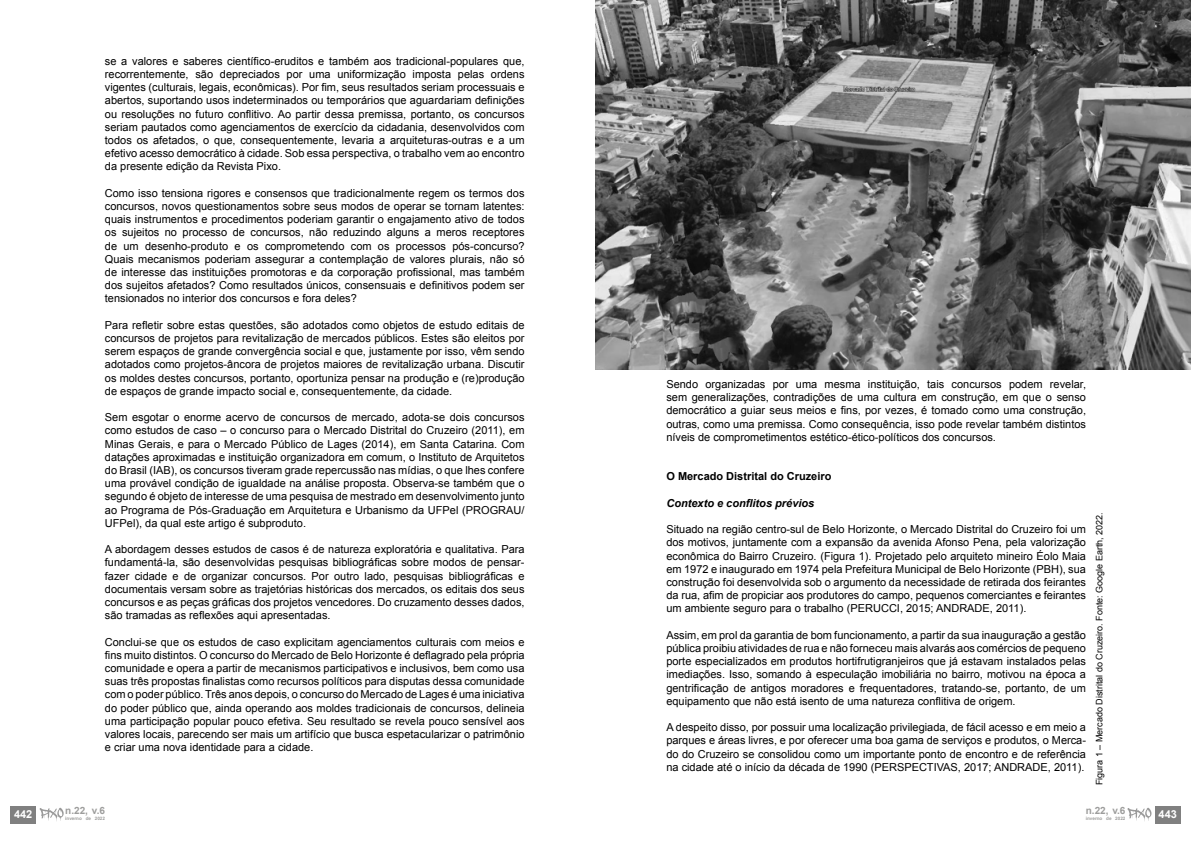
<style>
.page{position:relative;width:1191px;height:842px;background:#fff}
.page>*{position:absolute;margin:0;border:0;box-sizing:border-box;transform-origin:0 0}
.t1{font:11px/13.2px "Arial";color:#000;text-align:justify}
.t2{font:700 11px "Arial";color:#000}
.t3{font:italic 700 11px "Arial";color:#000}
.t4{font:700 11px "Arial";color:#fff}
.t5{font:700 10px "Arial";color:#9d9d9c}
.t6{font:9px "Arial";color:#000}
.t7{font:700 4.6px "Arial";color:#9d9d9c}
</style>
<div class="page">
<img style="left:595px;top:0;width:596px;height:370px">
<div style="left:1155px;top:806px;width:25px;height:17px;background:#808080"></div>
<svg style="left:1127px;top:808px;width:24px;height:13px"></svg>
<div style="left:11px;top:806px;width:25px;height:17px;background:#808080"></div>
<svg style="left:40px;top:808px;width:24px;height:13px"></svg>
<p class="t4" style="left:14px;top:807px;width:20px">442</p>
<p class="t1" style="left:105px;top:54px;width:421px">se a valores e saberes científico-eruditos e também aos tradicional-populares que, recorrentemente, são depreciados por uma uniformização imposta pelas ordens vigentes (culturais, legais, econômicas). Por fim, seus resultados seriam processuais e abertos, suportando usos indeterminados ou temporários que aguardariam definições ou resoluções no futuro conflitivo. Ao partir dessa premissa, portanto, os concursos seriam pautados como agenciamentos de exercício da cidadania, desenvolvidos com todos os afetados, o que, consequentemente, levaria a arquiteturas-outras e a um efetivo acesso democrático à cidade. Sob essa perspectiva, o trabalho vem ao encontro da presente edição da Revista Pixo.</p>
<p class="t1" style="left:105px;top:186px;width:421px">Como isso tensiona rigores e consensos que tradicionalmente regem os termos dos concursos, novos questionamentos sobre seus modos de operar se tornam latentes: quais instrumentos e procedimentos poderiam garantir o engajamento ativo de todos os sujeitos no processo de concursos, não reduzindo alguns a meros receptores de um desenho-produto e os comprometendo com os processos pós-concurso?<br>Quais mecanismos poderiam assegurar a contemplação de valores plurais, não só de interesse das instituições promotoras e da corporação profissional, mas também dos sujeitos afetados? Como resultados únicos, consensuais e definitivos podem ser tensionados no interior dos concursos e fora deles?</p>
<p class="t1" style="left:105px;top:318px;width:421px">Para refletir sobre estas questões, são adotados como objetos de estudo editais de concursos de projetos para revitalização de mercados públicos. Estes são eleitos por serem espaços de grande convergência social e que, justamente por isso, vêm sendo adotados como projetos-âncora de projetos maiores de revitalização urbana. Discutir os moldes destes concursos, portanto, oportuniza pensar na produção e (re)produção de espaços de grande impacto social e, consequentemente, da cidade.</p>
<p class="t1" style="left:105px;top:411px;width:421px">Sem esgotar o enorme acervo de concursos de mercado, adota-se dois concursos como estudos de caso – o concurso para o Mercado Distrital do Cruzeiro (2011), em Minas Gerais, e para o Mercado Público de Lages (2014), em Santa Catarina. Com datações aproximadas e instituição organizadora em comum, o Instituto de Arquitetos do Brasil (IAB), os concursos tiveram grade repercussão nas mídias, o que lhes confere uma provável condição de igualdade na análise proposta. Observa-se também que o segundo é objeto de interesse de uma pesquisa de mestrado em desenvolvimento junto ao Programa de Pós-Graduação em Arquitetura e Urbanismo da UFPel (PROGRAU/ UFPel), da qual este artigo é subproduto.</p>
<p class="t1" style="left:105px;top:543px;width:421px">A abordagem desses estudos de casos é de natureza exploratória e qualitativa. Para fundamentá-la, são desenvolvidas pesquisas bibliográficas sobre modos de pensar&shy;fazer cidade e de organizar concursos. Por outro lado, pesquisas bibliográficas e documentais versam sobre as trajetórias históricas dos mercados, os editais dos seus concursos e as peças gráficas dos projetos vencedores. Do cruzamento desses dados, são tramadas as reflexões aqui apresentadas.</p>
<p class="t1" style="left:105px;top:635px;width:421px">Conclui-se que os estudos de caso explicitam agenciamentos culturais com meios e fins muito distintos. O concurso do Mercado de Belo Horizonte é deflagrado pela própria comunidade e opera a partir de mecanismos participativos e inclusivos, bem como usa suas três propostas finalistas como recursos políticos para disputas dessa comunidade com o poder público. Três anos depois, o concurso do Mercado de Lages é uma iniciativa do poder público que, ainda operando aos moldes tradicionais de concursos, delineia uma participação popular pouco efetiva. Seu resultado se revela pouco sensível aos valores locais, parecendo ser mais um artifício que busca espetacularizar o patrimônio e criar uma nova identidade para a cidade.</p>
<p class="t5" style="left:65px;top:804px;width:41px">n.22, v.6</p>
<p class="t7" style="left:65px;top:815px;width:41px">inverno de 2022</p>
<p class="t1" style="left:666px;top:378px;width:421px">Sendo organizadas por uma mesma instituição, tais concursos podem revelar, sem generalizações, contradições de uma cultura em construção, em que o senso democrático a guiar seus meios e fins, por vezes, é tomado como uma construção, outras, como uma premissa. Como consequência, isso pode revelar também distintos níveis de comprometimentos estético-ético-políticos dos concursos.</p>
<p class="t2" style="left:666px;top:469px;width:167px">O Mercado Distrital do Cruzeiro</p>
<p class="t3" style="left:666px;top:495px;width:149px">Contexto e conflitos prévios</p>
<p class="t1" style="left:666px;top:523px;width:421px">Situado na região centro-sul de Belo Horizonte, o Mercado Distrital do Cruzeiro foi um dos motivos, juntamente com a expansão da avenida Afonso Pena, pela valorização econômica do Bairro Cruzeiro. (Figura 1). Projetado pelo arquiteto mineiro Éolo Maia em 1972 e inaugurado em 1974 pela Prefeitura Municipal de Belo Horizonte (PBH), sua construção foi desenvolvida sob o argumento da necessidade de retirada dos feirantes da rua, afim de propiciar aos produtores do campo, pequenos comerciantes e feirantes um ambiente seguro para o trabalho (PERUCCI, 2015; ANDRADE, 2011).</p>
<p class="t1" style="left:666px;top:628px;width:421px">Assim, em prol da garantia de bom funcionamento, a partir da sua inauguração a gestão pública proibiu atividades de rua e não forneceu mais alvarás aos comércios de pequeno porte especializados em produtos hortifrutigranjeiros que já estavam instalados pelas imediações. Isso, somando à especulação imobiliária no bairro, motivou na época a gentrificação de antigos moradores e frequentadores, tratando-se, portanto, de um equipamento que não está isento de uma natureza conflitiva de origem.</p>
<p class="t1" style="left:666px;top:721px;width:421px">A despeito disso, por possuir uma localização privilegiada, de fácil acesso e em meio a parques e áreas livres, e por oferecer uma boa gama de serviços e produtos, o Merca&shy;do do Cruzeiro se consolidou como um importante ponto de encontro e de referência na cidade até o início da década de 1990 (PERSPECTIVAS, 2017; ANDRADE, 2011).</p>
<p class="t6" style="left:1093px;top:785px;width:275px;rotate:-90deg">Figura 1 – Mercado Distrital do Cruzeiro. Fonte: Google Earth, 2022.</p>
<p class="t5" style="left:1085px;top:804px;width:41px">n.22, v.6</p>
<p class="t7" style="left:1085px;top:815px;width:41px">inverno de 2022</p>
<p class="t4" style="left:1158px;top:807px;width:20px">443</p>
</div>
